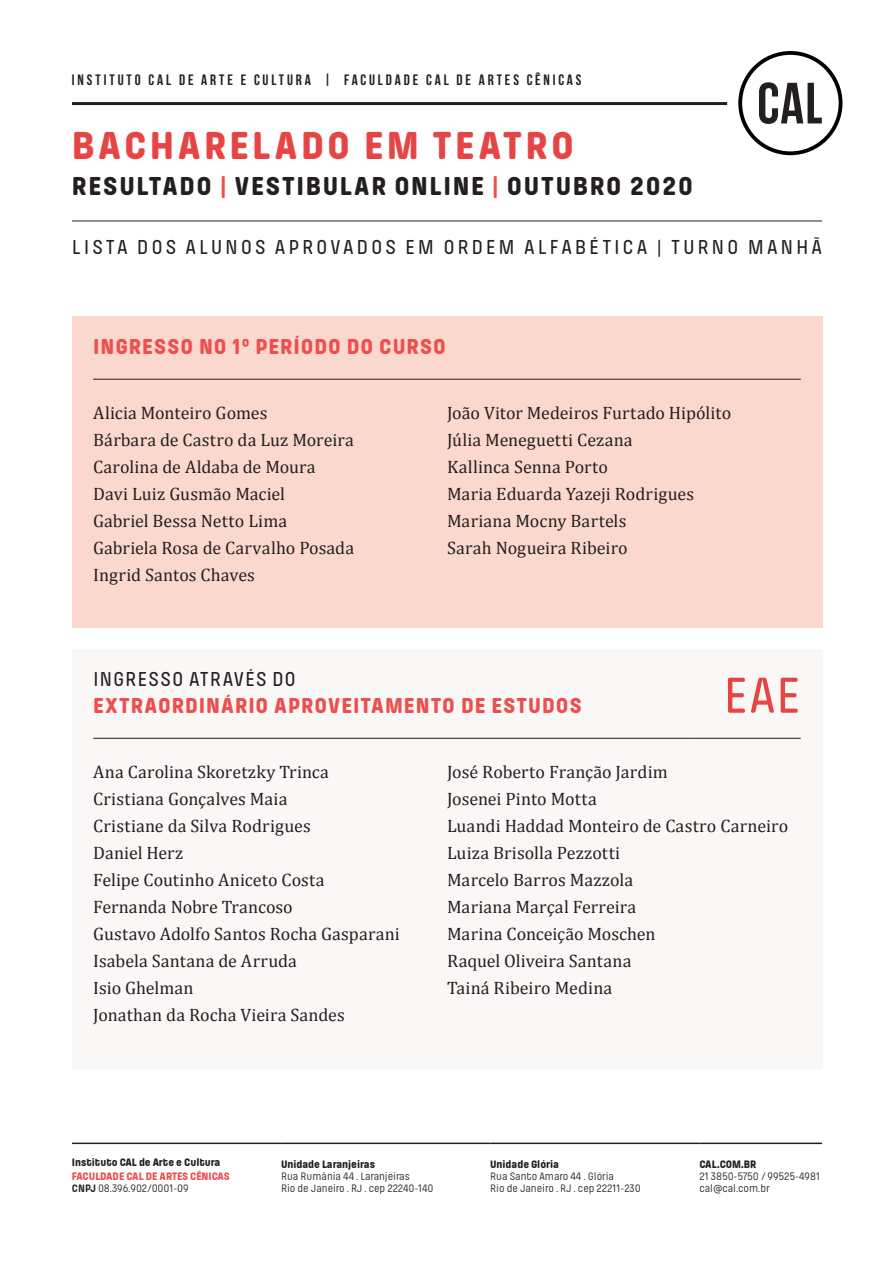
<style>
.page{position:relative;width:893px;height:1263px;background:#fff}
.page>*{position:absolute;margin:0;border:0;box-sizing:border-box;transform-origin:0 0}
.t1{font:500 52.5px "Pilcrow Soft";color:#e64545}
.t2{font:800 40.5px "Pilcrow Soft";letter-spacing:.085em;color:#e64545}
.t3{font:800 27px "Pilcrow Soft";letter-spacing:.065em;color:#231f20}
.t4{font:800 22.5px "Pilcrow Soft";letter-spacing:.045em;color:#ec4f4e}
.t5{font:500 21px "Pilcrow Soft";letter-spacing:.13em;color:#231f20}
.t6{font:500 21px "Pilcrow Soft";letter-spacing:.045em;color:#231f20}
.Tabela_-_Pilcrow{font:18px "Cambria";letter-spacing:.005em;color:#231f20}
.t7{font:700 15px "Bebas Neue";letter-spacing:.19em;color:#231f20}
.t8{font:11.25px/12px "Pilcrow Soft";letter-spacing:-.01em;color:#231f20}
.t9{font:800 11.25px "Pilcrow Soft";color:#231f20}
.t10{font:800 11.25px "Pilcrow Soft";color:#ec4f4e}
.s1{color:#ec4f4e}
.s2{font-weight:700}
.s3{font-weight:800}
</style>
<div class="page">
<hr style="left:72px;top:102px;width:750px;height:3px;background:#231f20">
<hr style="left:72px;top:221px;width:750px;height:1px;background:#231f20">
<div style="left:727px;top:39px;width:128px;height:128px;background:#fff;border-radius:50%"></div>
<div style="left:738px;top:51px;width:104px;height:104px;border:4px solid #000;border-radius:50%"></div>
<svg style="left:759px;top:82px;width:63px;height:42px"></svg>
<hr style="left:72px;top:1142px;width:209px;height:2px;background:#231f20">
<hr style="left:281px;top:1142px;width:209px;height:2px;background:#231f20">
<hr style="left:490px;top:1142px;width:209px;height:2px;background:#231f20">
<hr style="left:699px;top:1142px;width:123px;height:2px;background:#231f20">
<div style="left:72px;top:316px;width:750px;height:311px;background:#fbd8ce"></div>
<hr style="left:93px;top:379px;width:354px;height:1px;background:#231f20">
<hr style="left:447px;top:379px;width:354px;height:1px;background:#231f20">
<div style="left:72px;top:649px;width:750px;height:420px;background:#f9f8f6"></div>
<hr style="left:93px;top:738px;width:354px;height:1px;background:#231f20">
<hr style="left:447px;top:738px;width:242px;height:1px;background:#231f20">
<hr style="left:689px;top:738px;width:112px;height:1px;background:#231f20">
<p class="t7" style="left:72px;top:71px;width:511px">INSTITUTO CAL DE ARTE E CULTURA | FACULDADE CAL DE ARTES CÊNICAS</p>
<p class="t2" style="left:72px;top:125px;width:503px">BACHARELADO EM TEATRO</p>
<p class="t3" style="left:72px;top:173px;width:622px">RESULTADO <span class="s1">|</span> VESTIBULAR ONLINE <span class="s1">|</span> OUTUBRO 2020</p>
<p class="t5" style="left:72px;top:236px;width:752px">LISTA DOS ALUNOS APROVADOS EM ORDEM ALFABÉTICA | TURNO MANHÃ</p>
<p class="t4" style="left:93px;top:335px;width:354px">INGRESSO NO 1º PERÍODO DO CURSO</p>
<p class="Tabela_-_Pilcrow" style="left:93px;top:402px;width:176px">Alicia Monteiro Gomes</p>
<p class="Tabela_-_Pilcrow" style="left:93px;top:429px;width:262px">Bárbara de Castro da Luz Moreira</p>
<p class="Tabela_-_Pilcrow" style="left:93px;top:456px;width:224px">Carolina de Aldaba de Moura</p>
<p class="Tabela_-_Pilcrow" style="left:93px;top:483px;width:193px">Davi Luiz Gusmão Maciel</p>
<p class="Tabela_-_Pilcrow" style="left:93px;top:510px;width:195px">Gabriel Bessa Netto Lima</p>
<p class="Tabela_-_Pilcrow" style="left:93px;top:537px;width:262px">Gabriela Rosa de Carvalho Posada</p>
<p class="Tabela_-_Pilcrow" style="left:93px;top:564px;width:163px">Ingrid Santos Chaves</p>
<p class="Tabela_-_Pilcrow" style="left:447px;top:402px;width:286px">João Vitor Medeiros Furtado Hipólito</p>
<p class="Tabela_-_Pilcrow" style="left:447px;top:429px;width:187px">Júlia Meneguetti Cezana</p>
<p class="Tabela_-_Pilcrow" style="left:447px;top:456px;width:162px">Kallinca Senna Porto</p>
<p class="Tabela_-_Pilcrow" style="left:447px;top:483px;width:249px">Maria Eduarda Yazeji Rodrigues</p>
<p class="Tabela_-_Pilcrow" style="left:447px;top:510px;width:181px">Mariana Mocny Bartels</p>
<p class="Tabela_-_Pilcrow" style="left:447px;top:537px;width:182px">Sarah Nogueira Ribeiro</p>
<p class="t6" style="left:93px;top:668px;width:204px">INGRESSO ATRAVÉS DO</p>
<p class="t4" style="left:93px;top:694px;width:490px">EXTRAORDINÁRIO APROVEITAMENTO DE ESTUDOS</p>
<p class="t1" style="left:723px;top:669px;width:79px">EAE</p>
<p class="Tabela_-_Pilcrow" style="left:93px;top:761px;width:237px">Ana Carolina Skoretzky Trinca</p>
<p class="Tabela_-_Pilcrow" style="left:93px;top:788px;width:196px">Cristiana Gonçalves Maia</p>
<p class="Tabela_-_Pilcrow" style="left:93px;top:815px;width:219px">Cristiane da Silva Rodrigues</p>
<p class="Tabela_-_Pilcrow" style="left:93px;top:842px;width:92px">Daniel Herz</p>
<p class="Tabela_-_Pilcrow" style="left:93px;top:869px;width:233px">Felipe Coutinho Aniceto Costa</p>
<p class="Tabela_-_Pilcrow" style="left:93px;top:896px;width:201px">Fernanda Nobre Trancoso</p>
<p class="Tabela_-_Pilcrow" style="left:93px;top:923px;width:308px">Gustavo Adolfo Santos Rocha Gasparani</p>
<p class="Tabela_-_Pilcrow" style="left:93px;top:950px;width:205px">Isabela Santana de Arruda</p>
<p class="Tabela_-_Pilcrow" style="left:93px;top:977px;width:102px">Isio Ghelman</p>
<p class="Tabela_-_Pilcrow" style="left:93px;top:1004px;width:253px">Jonathan da Rocha Vieira Sandes</p>
<p class="Tabela_-_Pilcrow" style="left:447px;top:761px;width:222px">José Roberto Franção Jardim</p>
<p class="Tabela_-_Pilcrow" style="left:447px;top:788px;width:151px">Josenei Pinto Motta</p>
<p class="Tabela_-_Pilcrow" style="left:447px;top:815px;width:343px">Luandi Haddad Monteiro de Castro Carneiro</p>
<p class="Tabela_-_Pilcrow" style="left:447px;top:842px;width:175px">Luiza Brisolla Pezzotti</p>
<p class="Tabela_-_Pilcrow" style="left:447px;top:869px;width:188px">Marcelo Barros Mazzola</p>
<p class="Tabela_-_Pilcrow" style="left:447px;top:896px;width:191px">Mariana Marçal Ferreira</p>
<p class="Tabela_-_Pilcrow" style="left:447px;top:923px;width:210px">Marina Conceição Moschen</p>
<p class="Tabela_-_Pilcrow" style="left:447px;top:950px;width:186px">Raquel Oliveira Santana</p>
<p class="Tabela_-_Pilcrow" style="left:447px;top:977px;width:167px">Tainá Ribeiro Medina</p>
<p class="t9" style="left:72px;top:1156px;width:150px">Instituto CAL de Arte e Cultura</p>
<p class="t10" style="left:72px;top:1170px;width:159px">FACULDADE CAL DE ARTES CÊNICAS</p>
<p class="t8" style="left:72px;top:1182px;width:118px"><span class="s2">CNPJ</span> 08.396.902/0001-09</p>
<p class="t8" style="left:281px;top:1158px;width:154px"><span class="s3">Unidade Laranjeiras<br></span>Rua Rumânia 44 . Laranjeiras<br>Rio de Janeiro . RJ . cep 22240-140</p>
<p class="t8" style="left:490px;top:1158px;width:152px"><span class="s3">Unidade Glória<br></span>Rua Santo Amaro 44 . Glória<br>Rio de Janeiro . RJ . cep 22211-230</p>
<p class="t9" style="left:699px;top:1158px;width:58px">CAL.COM.BR</p>
<p class="t8" style="left:699px;top:1170px;width:122px">21 3850-5750 / 99525-4981</p>
<p class="t8" style="left:699px;top:1182px;width:72px">cal@cal.com.br</p>
</div>
